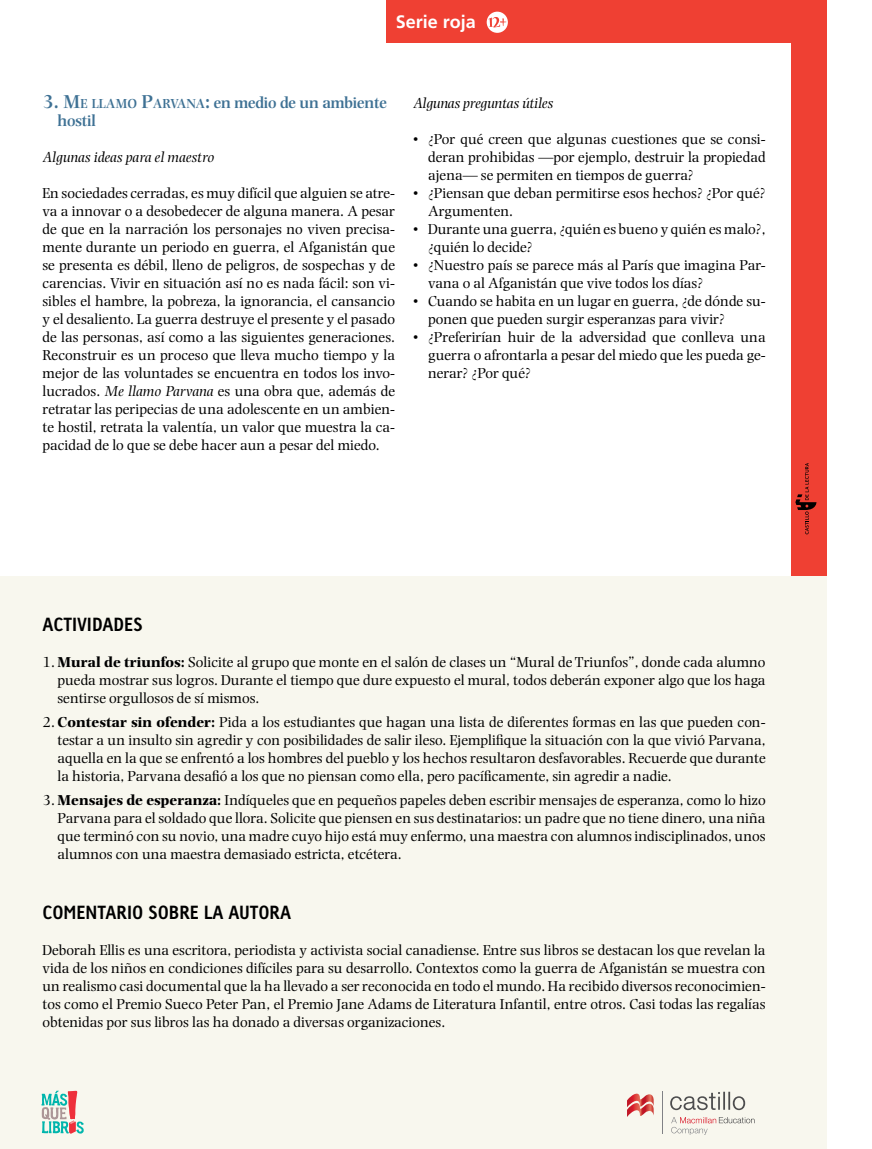
<style>
.page{position:relative;width:872px;height:1149px;background:#fff}
.page>*{position:absolute;margin:0;border:0;box-sizing:border-box;transform-origin:0 0}
.t1{font:700 18px "Linotype Tetria";color:#000}
.t2{font:700 18px "Frutiger";color:#fff}
.t3{font:700 18px "Frutiger CE";color:#fff}
.t4{font:600 16.5px/18px "Photina";color:#3e7194}
.t5{font:15px/18px "Photina";color:#000;text-align:justify}
.t6{font:italic 15px "Photina";letter-spacing:-.01em;color:#000}
.s1{font-size:19.5px}
.s2{font-size:13.65px}
.s3{font-style:italic}
.s4{font-weight:700}
</style>
<div class="page">
<div style="left:0;top:575px;width:826px;height:573px;background:#f8f7ee"></div>
<svg style="left:627px;top:1093px;width:26px;height:24px"></svg>
<hr style="left:662px;top:1090px;width:1px;height:42px;background:#808185">
<svg style="left:670px;top:1091px;width:75px;height:18px"></svg>
<svg style="left:671px;top:1117px;width:83px;height:17px"></svg>
<svg style="left:41px;top:1090px;width:43px;height:43px"></svg>
<div style="left:791px;top:0;width:35px;height:575px;background:#ef4033"></div>
<div style="left:387px;top:0;width:404px;height:43px;background:#ef4033"></div>
<div style="left:487px;top:12px;width:21px;height:21px;background:#fff;border-radius:50%"></div>
<svg style="left:488px;top:17px;width:18px;height:11px"></svg>
<svg style="left:795px;top:463px;width:22px;height:72px"></svg>
<p class="t3" style="left:396px;top:11px;width:82px">Serie roja</p>
<p class="t2" style="left:431px;top:11px;width:81px">Serie roja</p>
<p class="t4" style="left:58px;top:94px;width:331px;text-indent:-15px"><span class="s1">3.</span> <span class="s1">M</span><span class="s2">E LLAMO</span> <span class="s1">P</span><span class="s2">ARVANA</span><span class="s1">:</span> en medio de un ambiente hostil</p>
<p class="t6" style="left:43px;top:149px;width:173px">Algunas ideas para el maestro</p>
<p class="t5" style="left:43px;top:184px;width:354px">En sociedades cerradas, es muy difícil que alguien se atre&shy;va a innovar o a desobedecer de alguna manera. A pesar de que en la narración los personajes no viven precisa&shy;mente durante un periodo en guerra, el Afganistán que se presenta es débil, lleno de peligros, de sospechas y de carencias. Vivir en situación así no es nada fácil: son vi&shy;sibles el hambre, la pobreza, la ignorancia, el cansancio y el desaliento. La guerra destruye el presente y el pasado de las personas, así como a las siguientes generaciones.<br>Reconstruir es un proceso que lleva mucho tiempo y la mejor de las voluntades se encuentra en todos los invo&shy;lucrados. <span class="s3">Me llamo Parvana</span> es una obra que, además de retratar las peripecias de una adolescente en un ambien&shy;te hostil, retrata la valentía, un valor que muestra la ca&shy;pacidad de lo que se debe hacer aun a pesar del miedo.</p>
<p class="t6" style="left:413px;top:95px;width:142px">Algunas preguntas útiles</p>
<p class="t5" style="left:428px;top:130px;width:339px;text-indent:-15px">• ¿Por qué creen que algunas cuestiones que se consi&shy;deran prohibidas —por ejemplo, destruir la propiedad ajena— se permiten en tiempos de guerra?</p>
<p class="t5" style="left:428px;top:184px;width:339px;text-indent:-15px">• ¿Piensan que deban permitirse esos hechos? ¿Por qué?<br>Argumenten.</p>
<p class="t5" style="left:428px;top:220px;width:339px;text-indent:-15px">• Durante una guerra, ¿quién es bueno y quién es malo?, ¿quién lo decide?</p>
<p class="t5" style="left:428px;top:256px;width:339px;text-indent:-15px">• ¿Nuestro país se parece más al París que imagina Par&shy;vana o al Afganistán que vive todos los días?</p>
<p class="t5" style="left:428px;top:292px;width:339px;text-indent:-15px">• Cuando se habita en un lugar en guerra, ¿de dónde su&shy;ponen que pueden surgir esperanzas para vivir?</p>
<p class="t5" style="left:428px;top:328px;width:339px;text-indent:-15px">• ¿Preferirían huir de la adversidad que conlleva una guerra o afrontarla a pesar del miedo que les pueda ge&shy;nerar? ¿Por qué?</p>
<p class="t1" style="left:43px;top:612px;width:102px">ACTIVIDADES</p>
<p class="t5" style="left:58px;top:652px;width:709px;text-indent:-15px">1. <span class="s4">Mural de triunfos:</span> Solicite al grupo que monte en el salón de clases un “Mural de Triunfos”, donde cada alumno pueda mostrar sus logros. Durante el tiempo que dure expuesto el mural, todos deberán exponer algo que los haga sentirse orgullosos de sí mismos.</p>
<p class="t5" style="left:58px;top:713px;width:709px;text-indent:-15px">2. <span class="s4">Contestar sin ofender:</span> Pida a los estudiantes que hagan una lista de diferentes formas en las que pueden con&shy;testar a un insulto sin agredir y con posibilidades de salir ileso. Ejemplifique la situación con la que vivió Parvana, aquella en la que se enfrentó a los hombres del pueblo y los hechos resultaron desfavorables. Recuerde que durante la historia, Parvana desafió a los que no piensan como ella, pero pacíficamente, sin agredir a nadie.</p>
<p class="t5" style="left:58px;top:791px;width:709px;text-indent:-15px">3. <span class="s4">Mensajes de esperanza:</span> Indíqueles que en pequeños papeles deben escribir mensajes de esperanza, como lo hizo Parvana para el soldado que llora. Solicite que piensen en sus destinatarios: un padre que no tiene dinero, una niña que terminó con su novio, una madre cuyo hijo está muy enfermo, una maestra con alumnos indisciplinados, unos alumnos con una maestra demasiado estricta, etcétera.</p>
<p class="t1" style="left:43px;top:900px;width:250px">COMENTARIO SOBRE LA AUTORA</p>
<p class="t5" style="left:43px;top:940px;width:724px">Deborah Ellis es una escritora, periodista y activista social canadiense. Entre sus libros se destacan los que revelan la vida de los niños en condiciones difíciles para su desarrollo. Contextos como la guerra de Afganistán se muestra con un realismo casi documental que la ha llevado a ser reconocida en todo el mundo. Ha recibido diversos reconocimien&shy;tos como el Premio Sueco Peter Pan, el Premio Jane Adams de Literatura Infantil, entre otros. Casi todas las regalías obtenidas por sus libros las ha donado a diversas organizaciones.</p>
</div>
